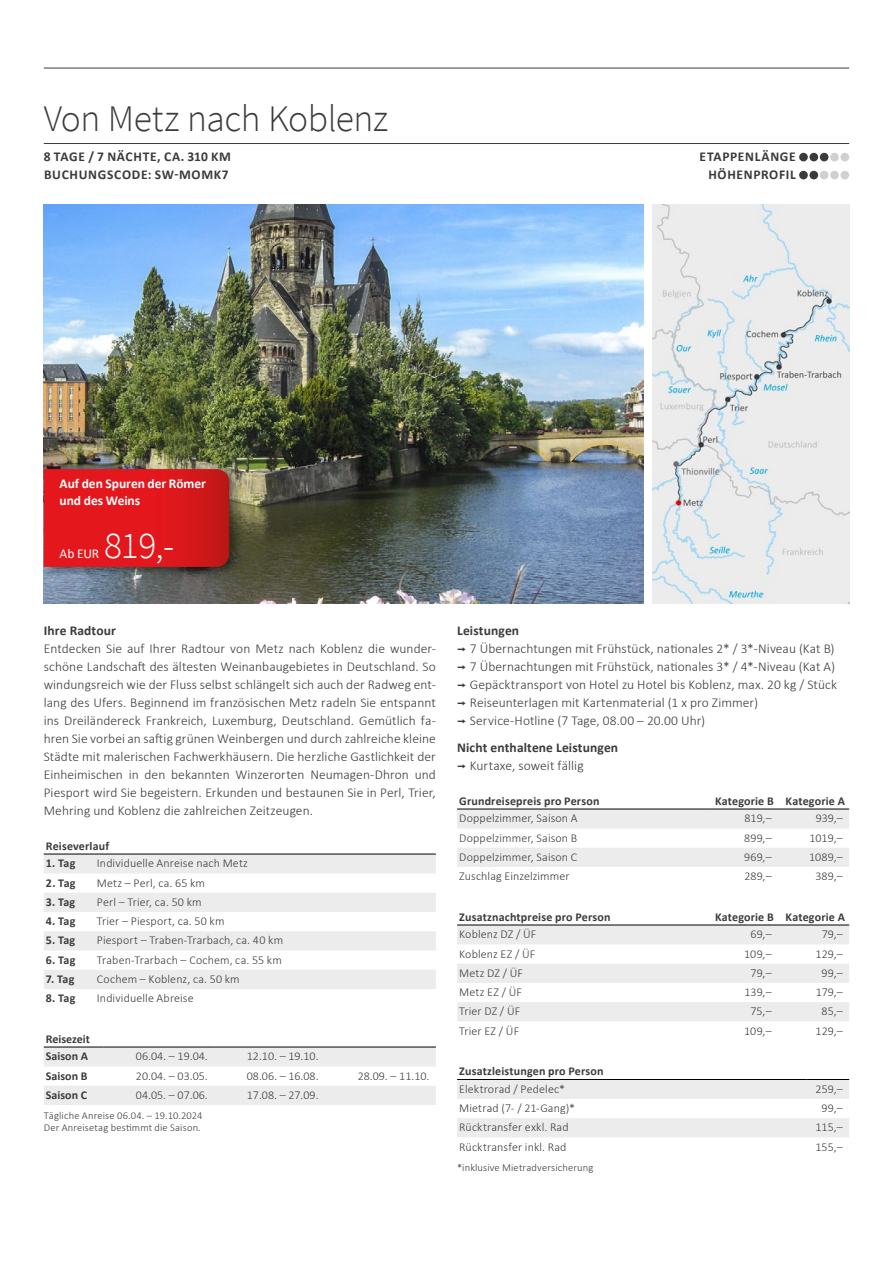
<style>
.page{position:relative;width:893px;height:1263px;background:#fff}
.page>*{position:absolute;margin:0;border:0;box-sizing:border-box;transform-origin:0 0}
.t1{font:300 37.5px "Source Sans Pro";letter-spacing:-.01em;color:#3b3b3a}
.t2{font:300 37.5px "Source Sans Pro";color:#fff}
.t3{font:300 13.5px/18px "Calibri";letter-spacing:.005em;color:#3b3b3a;text-align:justify}
.t4{font:700 13.5px/18px "Calibri";letter-spacing:.04em;color:#3b3b3a}
.t5{font:700 13.5px/18px "Calibri";letter-spacing:.01em;color:#3b3b3a}
.t6{font:700 13.5px/17.2px "Calibri";letter-spacing:-.005em;color:#fff}
.t7{font:13.5px "Calibri";color:#fff}
.t8{font:300 12px "Calibri";letter-spacing:.01em;color:#3b3b3a}
.t9{font:700 12px/17.7px "Calibri";letter-spacing:.015em;color:#3b3b3a}
.t10{font:300 10.5px/12px "Calibri";letter-spacing:.015em;color:#3b3b3a}
.s1{font-weight:700}
.s2{font-family:"Interstate";font-weight:400}
.s3{font-weight:300}
</style>
<div class="page">
<img style="left:44px;top:204px;width:600px;height:400px">
<img style="left:652px;top:204px;width:197px;height:400px">
<div style="left:40px;top:463px;width:204px;height:116px;background:#000;opacity:.45"></div>
<svg style="left:44px;top:469px;width:185px;height:98px;background:#dc171b"></svg>
<hr style="left:44px;top:143px;width:805px;height:1px;background:#3b3b3a">
<hr style="left:44px;top:68px;width:805px;height:1px;background:#3b3b3a">
<div style="left:799px;top:153px;width:9px;height:8px;background:#3b3b3a;border-radius:50%"></div>
<div style="left:809px;top:153px;width:9px;height:8px;background:#3b3b3a;border-radius:50%"></div>
<div style="left:820px;top:153px;width:8px;height:8px;background:#3b3b3a;border-radius:50%"></div>
<div style="left:830px;top:153px;width:9px;height:8px;background:#cfd0d0;border-radius:50%"></div>
<div style="left:840px;top:153px;width:9px;height:8px;background:#cfd0d0;border-radius:50%"></div>
<div style="left:799px;top:171px;width:9px;height:8px;background:#3b3b3a;border-radius:50%"></div>
<div style="left:809px;top:171px;width:9px;height:8px;background:#3b3b3a;border-radius:50%"></div>
<div style="left:820px;top:171px;width:8px;height:8px;background:#cfd0d0;border-radius:50%"></div>
<div style="left:830px;top:171px;width:9px;height:8px;background:#cfd0d0;border-radius:50%"></div>
<div style="left:840px;top:171px;width:9px;height:8px;background:#cfd0d0;border-radius:50%"></div>
<svg style="left:44px;top:855px;width:392px;height:134px;fill:#ececed"></svg>
<hr style="left:44px;top:854px;width:51px;height:1px;background:#000">
<hr style="left:95px;top:854px;width:341px;height:1px;background:#000">
<svg style="left:44px;top:1048px;width:392px;height:57px"></svg>
<hr style="left:44px;top:1047px;width:59px;height:1px;background:#000">
<hr style="left:103px;top:1047px;width:111px;height:1px;background:#000">
<hr style="left:214px;top:1047px;width:111px;height:1px;background:#000">
<hr style="left:325px;top:1047px;width:111px;height:1px;background:#000">
<svg style="left:457px;top:810px;width:392px;height:57px"></svg>
<hr style="left:457px;top:809px;width:250px;height:1px;background:#000">
<hr style="left:707px;top:809px;width:71px;height:1px;background:#000">
<hr style="left:778px;top:809px;width:71px;height:1px;background:#000">
<svg style="left:457px;top:926px;width:392px;height:95px"></svg>
<hr style="left:457px;top:925px;width:250px;height:1px;background:#000">
<hr style="left:707px;top:925px;width:71px;height:1px;background:#000">
<hr style="left:778px;top:925px;width:71px;height:1px;background:#000">
<svg style="left:457px;top:1080px;width:392px;height:57px"></svg>
<hr style="left:457px;top:1079px;width:349px;height:1px;background:#000">
<hr style="left:806px;top:1079px;width:43px;height:1px;background:#000">
<h1 class="t1" style="left:44px;top:96px;width:346px">Von Metz nach Koblenz</h1>
<p class="t4" style="left:44px;top:147px;width:189px">8 TAGE / 7 NÄCHTE, CA. 310 KM<br>BUCHUNGSCODE: SW-MOMK7</p>
<p class="t4" style="left:700px;top:147px;width:98px;text-align:right">ETAPPENLÄNGE<br>HÖHENPROFIL</p>
<p class="t6" style="left:60px;top:474px;width:148px">Auf den Spuren der Römer und des Weins</p>
<h1 class="t2" style="left:104px;top:522px;width:72px">819,-</h1>
<p class="t7" style="left:60px;top:544px;width:41px">Ab EUR</p>
<p class="t5" style="left:44px;top:621px;width:74px">Ihre Radtour</p>
<p class="t3" style="left:44px;top:640px;width:394px">Entdecken Sie auf Ihrer Radtour von Metz nach Koblenz die wunder&shy;schöne Landschaft des ältesten Weinanbaugebietes in Deutschland. So windungsreich wie der Fluss selbst schlängelt sich auch der Radweg ent&shy;lang des Ufers. Beginnend im französischen Metz radeln Sie entspannt ins Dreiländereck Frankreich, Luxemburg, Deutschland. Gemütlich fa&shy;hren Sie vorbei an saftig grünen Weinbergen und durch zahlreiche kleine Städte mit malerischen Fachwerkhäusern. Die herzliche Gastlichkeit der Einheimischen in den bekannten Winzerorten Neumagen-Dhron und Piesport wird Sie begeistern. Erkunden und bestaunen Sie in Perl, Trier, Mehring und Koblenz die zahlreichen Zeitzeugen.</p>
<p class="t9" style="left:46px;top:836px;width:65px">Reiseverlauf</p>
<p class="t9" style="left:46px;top:854px;width:31px">1. Tag</p>
<p class="t8" style="left:97px;top:856px;width:153px">Individuelle Anreise nach Metz</p>
<p class="t9" style="left:46px;top:873px;width:31px">2. Tag</p>
<p class="t8" style="left:97px;top:875px;width:110px">Metz – Perl, ca. 65 km</p>
<p class="t9" style="left:46px;top:893px;width:31px">3. Tag</p>
<p class="t8" style="left:97px;top:894px;width:106px">Perl – Trier, ca. 50 km</p>
<p class="t9" style="left:46px;top:912px;width:31px">4. Tag</p>
<p class="t8" style="left:97px;top:914px;width:129px">Trier – Piesport, ca. 50 km</p>
<p class="t9" style="left:46px;top:931px;width:31px">5. Tag</p>
<p class="t8" style="left:97px;top:933px;width:188px">Piesport – Traben-Trarbach, ca. 40 km</p>
<p class="t9" style="left:46px;top:950px;width:31px">6. Tag</p>
<p class="t8" style="left:97px;top:952px;width:186px">Traben-Trarbach – Cochem, ca. 55 km</p>
<p class="t9" style="left:46px;top:970px;width:30px">7. Tag</p>
<p class="t8" style="left:97px;top:971px;width:144px">Cochem – Koblenz, ca. 50 km</p>
<p class="t9" style="left:46px;top:989px;width:31px">8. Tag</p>
<p class="t8" style="left:97px;top:991px;width:98px">Individuelle Abreise</p>
<p class="t9" style="left:46px;top:1029px;width:45px">Reisezeit<br>Saison A</p>
<p class="t8" style="left:136px;top:1049px;width:73px">06.04. – 19.04.</p>
<p class="t8" style="left:247px;top:1049px;width:73px">12.10. – 19.10.</p>
<p class="t9" style="left:46px;top:1066px;width:43px">Saison B</p>
<p class="t8" style="left:136px;top:1068px;width:73px">20.04. – 03.05.</p>
<p class="t8" style="left:247px;top:1068px;width:73px">08.06. – 16.08.</p>
<p class="t8" style="left:358px;top:1068px;width:73px">28.09. – 11.10.</p>
<p class="t9" style="left:46px;top:1086px;width:43px">Saison C</p>
<p class="t8" style="left:136px;top:1087px;width:73px">04.05. – 07.06.</p>
<p class="t8" style="left:247px;top:1087px;width:73px">17.08. – 27.09.</p>
<p class="t10" style="left:44px;top:1110px;width:160px">Tägliche Anreise 06.04. – 19.10.2024<br>Der Anreisetag bestimmt die Saison.</p>
<p class="t3" style="left:457px;top:622px;width:381px;text-align:left"><span class="s1">Leistungen<br></span><span class="s2">¬</span> 7 Übernachtungen mit Frühstück, nationales 2* / 3*-Niveau (Kat B) <span class="s2">¬</span> 7 Übernachtungen mit Frühstück, nationales 3* / 4*-Niveau (Kat A) <span class="s2">¬</span> Gepäcktransport von Hotel zu Hotel bis Koblenz, max. 20 kg / Stück <span class="s2">¬</span> Reiseunterlagen mit Kartenmaterial (1 x pro Zimmer)<br><span class="s2">¬</span> Service-Hotline (7 Tage, 08.00 – 20.00 Uhr)</p>
<p class="t5" style="left:457px;top:738px;width:163px">Nicht enthaltene Leistungen <span class="s2">¬</span> <span class="s3">Kurtaxe, soweit fällig</span></p>
<p class="t9" style="left:459px;top:791px;width:142px">Grundreisepreis pro Person</p>
<p class="t9" style="left:715px;top:791px;width:131px">Kategorie B Kategorie A</p>
<p class="t8" style="left:459px;top:811px;width:120px">Doppelzimmer, Saison A</p>
<p class="t8" style="left:744px;top:811px;width:29px">819,–</p>
<p class="t8" style="left:816px;top:811px;width:29px">939,–</p>
<p class="t8" style="left:459px;top:830px;width:120px">Doppelzimmer, Saison B</p>
<p class="t8" style="left:744px;top:830px;width:29px">899,–</p>
<p class="t8" style="left:809px;top:830px;width:35px">1019,–</p>
<p class="t8" style="left:459px;top:849px;width:120px">Doppelzimmer, Saison C</p>
<p class="t8" style="left:744px;top:849px;width:29px">969,–</p>
<p class="t8" style="left:809px;top:849px;width:35px">1089,–</p>
<p class="t8" style="left:459px;top:869px;width:112px">Zuschlag Einzelzimmer</p>
<p class="t8" style="left:744px;top:869px;width:29px">289,–</p>
<p class="t8" style="left:815px;top:869px;width:29px">389,–</p>
<p class="t9" style="left:459px;top:907px;width:153px">Zusatznachtpreise pro Person</p>
<p class="t9" style="left:715px;top:907px;width:131px">Kategorie B Kategorie A</p>
<p class="t8" style="left:459px;top:927px;width:79px">Koblenz DZ / ÜF</p>
<p class="t8" style="left:751px;top:927px;width:23px">69,–</p>
<p class="t8" style="left:822px;top:927px;width:23px">79,–</p>
<p class="t8" style="left:459px;top:946px;width:78px">Koblenz EZ / ÜF</p>
<p class="t8" style="left:744px;top:946px;width:29px">109,–</p>
<p class="t8" style="left:815px;top:946px;width:29px">129,–</p>
<p class="t8" style="left:459px;top:965px;width:65px">Metz DZ / ÜF</p>
<p class="t8" style="left:750px;top:965px;width:23px">79,–</p>
<p class="t8" style="left:821px;top:965px;width:23px">99,–</p>
<p class="t8" style="left:459px;top:985px;width:64px">Metz EZ / ÜF</p>
<p class="t8" style="left:744px;top:985px;width:29px">139,–</p>
<p class="t8" style="left:816px;top:985px;width:28px">179,–</p>
<p class="t8" style="left:459px;top:1004px;width:62px">Trier DZ / ÜF</p>
<p class="t8" style="left:750px;top:1004px;width:23px">75,–</p>
<p class="t8" style="left:821px;top:1004px;width:23px">85,–</p>
<p class="t8" style="left:459px;top:1023px;width:61px">Trier EZ / ÜF</p>
<p class="t8" style="left:744px;top:1023px;width:29px">109,–</p>
<p class="t8" style="left:815px;top:1023px;width:29px">129,–</p>
<p class="t9" style="left:459px;top:1062px;width:146px">Zusatzleistungen pro Person</p>
<p class="t8" style="left:459px;top:1081px;width:107px">Elektrorad / Pedelec*</p>
<p class="t8" style="left:816px;top:1081px;width:29px">259,–</p>
<p class="t8" style="left:459px;top:1101px;width:117px">Mietrad (7- / 21-Gang)*</p>
<p class="t8" style="left:822px;top:1101px;width:23px">99,–</p>
<p class="t8" style="left:459px;top:1120px;width:111px">Rücktransfer exkl. Rad</p>
<p class="t8" style="left:815px;top:1120px;width:29px">115,–</p>
<p class="t8" style="left:459px;top:1139px;width:109px">Rücktransfer inkl. Rad</p>
<p class="t8" style="left:815px;top:1139px;width:29px">155,–</p>
<p class="t10" style="left:457px;top:1161px;width:138px">*inklusive Mietradversicherung</p>
</div>
